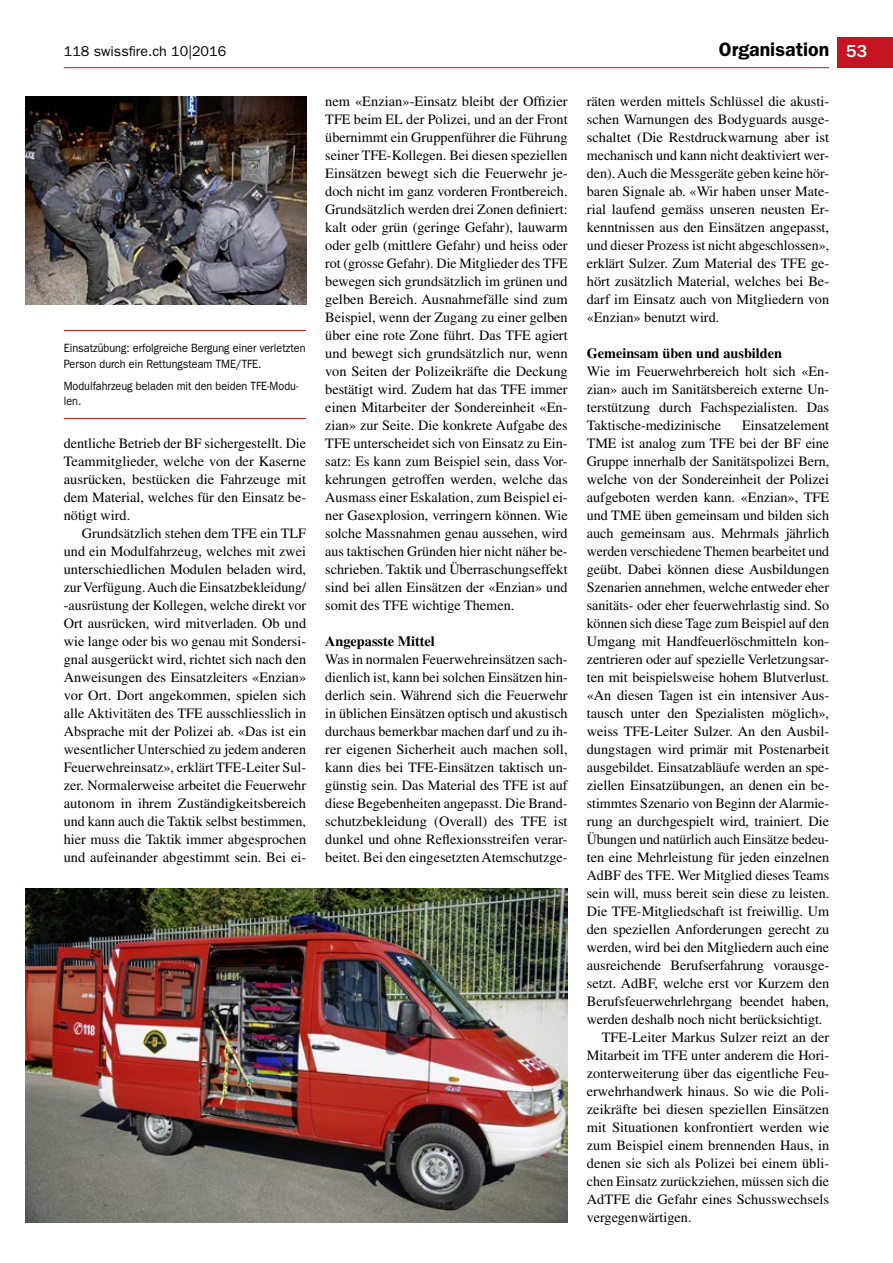
<style>
.page{position:relative;width:893px;height:1263px;background:#fff}
.page>*{position:absolute;margin:0;border:0;box-sizing:border-box;transform-origin:0 0}
.t1{font:600 19.5px "ITC Franklin Gothic Std";color:#000}
.t2{font:14.25px/18px "Times LT Std";letter-spacing:-.005em;color:#000;text-align:justify}
.t3{font:700 14.25px "Times LT Std";color:#000}
.t4{font:14.25px "ITC Franklin Gothic Std";color:#000}
.t5{font:12px/15.8px "ITC Franklin Gothic Std";color:#000;scale:.9 1}
.s1{font-weight:500;font-size:18px;color:#fff}
</style>
<div class="page">
<div style="left:838px;top:38px;width:55px;height:30px;background:#c31622"></div>
<hr style="left:64px;top:67px;width:765px;height:1px;background:#c31622">
<img style="left:26px;top:97px;width:280px;height:207px">
<img style="left:26px;top:889px;width:542px;height:333px">
<hr style="left:64px;top:330px;width:242px;height:1px;background:#c31622">
<hr style="left:64px;top:418px;width:242px;height:1px;background:#c31622">
<p class="t4" style="left:64px;top:43px;width:164px">118 swissfire.ch 10|2016</p>
<h1 class="t1" style="left:719px;top:38px;width:150px">Organisation <span class="s1">53</span></h1>
<p class="t5" style="left:64px;top:340px;width:270px">Einsatzübung: erfolgreiche Bergung einer verletzten<br>Person durch ein Rettungsteam TME/TFE.</p>
<p class="t5" style="left:64px;top:378px;width:262px">Modulfahrzeug beladen mit den beiden TFE-Modu&shy;len.</p>
<p class="t2" style="left:64px;top:434px;width:244px">dentliche Betrieb der BF sichergestellt. Die Teammitglieder, welche von der Kaserne ausrücken, bestücken die Fahrzeuge mit dem Material, welches für den Einsatz be&shy;nötigt wird.</p>
<p class="t2" style="left:64px;top:524px;width:244px;text-indent:18px">Grundsätzlich stehen dem TFE ein TLF und ein Modulfahrzeug, welches mit zwei unterschiedlichen Modulen beladen wird, zur Verfügung. Auch die Einsatzbekleidung/ -ausrüstung der Kollegen, welche direkt vor Ort ausrücken, wird mitverladen. Ob und wie lange oder bis wo genau mit Sondersi&shy;gnal ausgerückt wird, richtet sich nach den Anweisungen des Einsatzleiters «Enzian» vor Ort. Dort angekommen, spielen sich alle Aktivitäten des TFE ausschliesslich in Absprache mit der Polizei ab. «Das ist ein wesentlicher Unterschied zu jedem anderen Feuerwehreinsatz», erklärt TFE-Leiter Sul&shy;zer. Normalerweise arbeitet die Feuerwehr autonom in ihrem Zuständigkeitsbereich und kann auch die Taktik selbst bestimmen, hier muss die Taktik immer abgesprochen und aufeinander abgestimmt sein. Bei ei-</p>
<p class="t2" style="left:325px;top:92px;width:244px">nem «Enzian»-Einsatz bleibt der Offizier TFE beim EL der Polizei, und an der Front übernimmt ein Gruppenführer die Führung seiner TFE-Kollegen. Bei diesen speziellen Einsätzen bewegt sich die Feuerwehr je&shy;doch nicht im ganz vorderen Frontbereich.<br>Grundsätzlich werden drei Zonen definiert: kalt oder grün (geringe Gefahr), lauwarm oder gelb (mittlere Gefahr) und heiss oder rot (grosse Gefahr). Die Mitglieder des TFE bewegen sich grundsätzlich im grünen und gelben Bereich. Ausnahmefälle sind zum Beispiel, wenn der Zugang zu einer gelben über eine rote Zone führt. Das TFE agiert und bewegt sich grundsätzlich nur, wenn von Seiten der Polizeikräfte die Deckung bestätigt wird. Zudem hat das TFE immer einen Mitarbeiter der Sondereinheit «En&shy;zian» zur Seite. Die konkrete Aufgabe des TFE unterscheidet sich von Einsatz zu Ein&shy;satz: Es kann zum Beispiel sein, dass Vor&shy;kehrungen getroffen werden, welche das Ausmass einer Eskalation, zum Beispiel ei&shy;ner Gasexplosion, verringern können. Wie solche Massnahmen genau aussehen, wird aus taktischen Gründen hier nicht näher be&shy;schrieben. Taktik und Überraschungseffekt sind bei allen Einsätzen der «Enzian» und somit des TFE wichtige Themen.</p>
<p class="t3" style="left:325px;top:633px;width:111px">Angepasste Mittel</p>
<p class="t2" style="left:325px;top:650px;width:244px">Was in normalen Feuerwehreinsätzen sach&shy;dienlich ist, kann bei solchen Einsätzen hin&shy;derlich sein. Während sich die Feuerwehr in üblichen Einsätzen optisch und akustisch durchaus bemerkbar machen darf und zu ih&shy;rer eigenen Sicherheit auch machen soll, kann dies bei TFE-Einsätzen taktisch un&shy;günstig sein. Das Material des TFE ist auf diese Begebenheiten angepasst. Die Brand&shy;schutzbekleidung (Overall) des TFE ist dunkel und ohne Reflexionsstreifen verar&shy;beitet. Bei den eingesetzten Atemschutzge-</p>
<p class="t2" style="left:587px;top:92px;width:244px">räten werden mittels Schlüssel die akusti&shy;schen Warnungen des Bodyguards ausge&shy;schaltet (Die Restdruckwarnung aber ist mechanisch und kann nicht deaktiviert wer&shy;den). Auch die Messgeräte geben keine hör&shy;baren Signale ab. «Wir haben unser Mate&shy;rial laufend gemäss unseren neusten Er&shy;kenntnissen aus den Einsätzen angepasst, und dieser Prozess ist nicht abgeschlossen», erklärt Sulzer. Zum Material des TFE ge&shy;hört zusätzlich Material, welches bei Be&shy;darf im Einsatz auch von Mitgliedern von «Enzian» benutzt wird.</p>
<p class="t3" style="left:587px;top:345px;width:197px">Gemeinsam üben und ausbilden</p>
<p class="t2" style="left:587px;top:362px;width:244px">Wie im Feuerwehrbereich holt sich «En&shy;zian» auch im Sanitätsbereich externe Un&shy;terstützung durch Fachspezialisten. Das Taktische-medizinische</p>
<p class="t2" style="left:742px;top:416px;width:89px">Einsatzelement</p>
<p class="t2" style="left:587px;top:434px;width:244px">TME ist analog zum TFE bei der BF eine</p>
<p class="t2" style="left:587px;top:452px;width:244px">Gruppe innerhalb der Sanitätspolizei Bern,</p>
<p class="t2" style="left:587px;top:470px;width:244px">welche von der Sondereinheit der Polizei</p>
<p class="t2" style="left:587px;top:488px;width:244px">aufgeboten werden kann. «Enzian», TFE</p>
<p class="t2" style="left:587px;top:506px;width:244px">und TME üben gemeinsam und bilden sich</p>
<p class="t2" style="left:587px;top:524px;width:244px">auch gemeinsam aus. Mehrmals jährlich</p>
<p class="t2" style="left:587px;top:542px;width:244px">werden verschiedene Themen bearbeitet und</p>
<p class="t2" style="left:587px;top:560px;width:244px">geübt. Dabei können diese Ausbildungen</p>
<p class="t2" style="left:587px;top:578px;width:244px">Szenarien annehmen, welche entweder eher</p>
<p class="t2" style="left:587px;top:596px;width:244px">sanitäts- oder eher feuerwehrlastig sind. So</p>
<p class="t2" style="left:587px;top:614px;width:244px">können sich diese Tage zum Beispiel auf den</p>
<p class="t2" style="left:587px;top:632px;width:244px">Umgang mit Handfeuerlöschmitteln kon-</p>
<p class="t2" style="left:587px;top:650px;width:244px">zentrieren oder auf spezielle Verletzungsar-</p>
<p class="t2" style="left:587px;top:668px;width:244px">ten mit beispielsweise hohem Blutverlust.</p>
<p class="t2" style="left:587px;top:686px;width:244px">«An diesen Tagen ist ein intensiver Aus-</p>
<p class="t2" style="left:587px;top:704px;width:244px">tausch unter den Spezialisten möglich»,</p>
<p class="t2" style="left:587px;top:722px;width:244px">weiss TFE-Leiter Sulzer. An den Ausbil-</p>
<p class="t2" style="left:587px;top:740px;width:244px">dungstagen wird primär mit Postenarbeit</p>
<p class="t2" style="left:587px;top:758px;width:244px">ausgebildet. Einsatzabläufe werden an spe-</p>
<p class="t2" style="left:587px;top:776px;width:244px">ziellen Einsatzübungen, an denen ein be-</p>
<p class="t2" style="left:587px;top:794px;width:244px">stimmtes Szenario von Beginn der Alarmie-</p>
<p class="t2" style="left:587px;top:812px;width:244px">rung an durchgespielt wird, trainiert. Die</p>
<p class="t2" style="left:587px;top:830px;width:244px">Übungen und natürlich auch Einsätze bedeu-</p>
<p class="t2" style="left:587px;top:848px;width:244px">ten eine Mehrleistung für jeden einzelnen</p>
<p class="t2" style="left:587px;top:866px;width:244px">AdBF des TFE. Wer Mitglied dieses Teams</p>
<p class="t2" style="left:587px;top:884px;width:244px">sein will, muss bereit sein diese zu leisten.</p>
<p class="t2" style="left:587px;top:902px;width:244px">Die TFE-Mitgliedschaft ist freiwillig. Um</p>
<p class="t2" style="left:587px;top:920px;width:244px">den speziellen Anforderungen gerecht zu</p>
<p class="t2" style="left:587px;top:938px;width:244px">werden, wird bei den Mitgliedern auch eine</p>
<p class="t2" style="left:587px;top:956px;width:244px">ausreichende Berufserfahrung vorausge-</p>
<p class="t2" style="left:587px;top:974px;width:244px">setzt. AdBF, welche erst vor Kurzem den</p>
<p class="t2" style="left:587px;top:992px;width:244px">Berufsfeuerwehrlehrgang beendet haben,</p>
<p class="t2" style="left:587px;top:1010px;width:237px">werden deshalb noch nicht berücksichtigt.</p>
<p class="t2" style="left:602px;top:1028px;width:229px">TFE-Leiter Markus Sulzer reizt an der</p>
<p class="t2" style="left:587px;top:1046px;width:244px">Mitarbeit im TFE unter anderem die Hori-</p>
<p class="t2" style="left:587px;top:1064px;width:244px">zonterweiterung über das eigentliche Feu-</p>
<p class="t2" style="left:587px;top:1082px;width:244px">erwehrhandwerk hinaus. So wie die Poli-</p>
<p class="t2" style="left:587px;top:1100px;width:244px">zeikräfte bei diesen speziellen Einsätzen</p>
<p class="t2" style="left:587px;top:1118px;width:244px">mit Situationen konfrontiert werden wie</p>
<p class="t2" style="left:587px;top:1136px;width:244px">zum Beispiel einem brennenden Haus, in</p>
<p class="t2" style="left:587px;top:1154px;width:244px">denen sie sich als Polizei bei einem übli-</p>
<p class="t2" style="left:587px;top:1172px;width:244px">chen Einsatz zurückziehen, müssen sich die</p>
<p class="t2" style="left:587px;top:1190px;width:244px">AdTFE die Gefahr eines Schusswechsels</p>
<p class="t2" style="left:587px;top:1208px;width:106px">vergegenwärtigen.</p>
</div>
